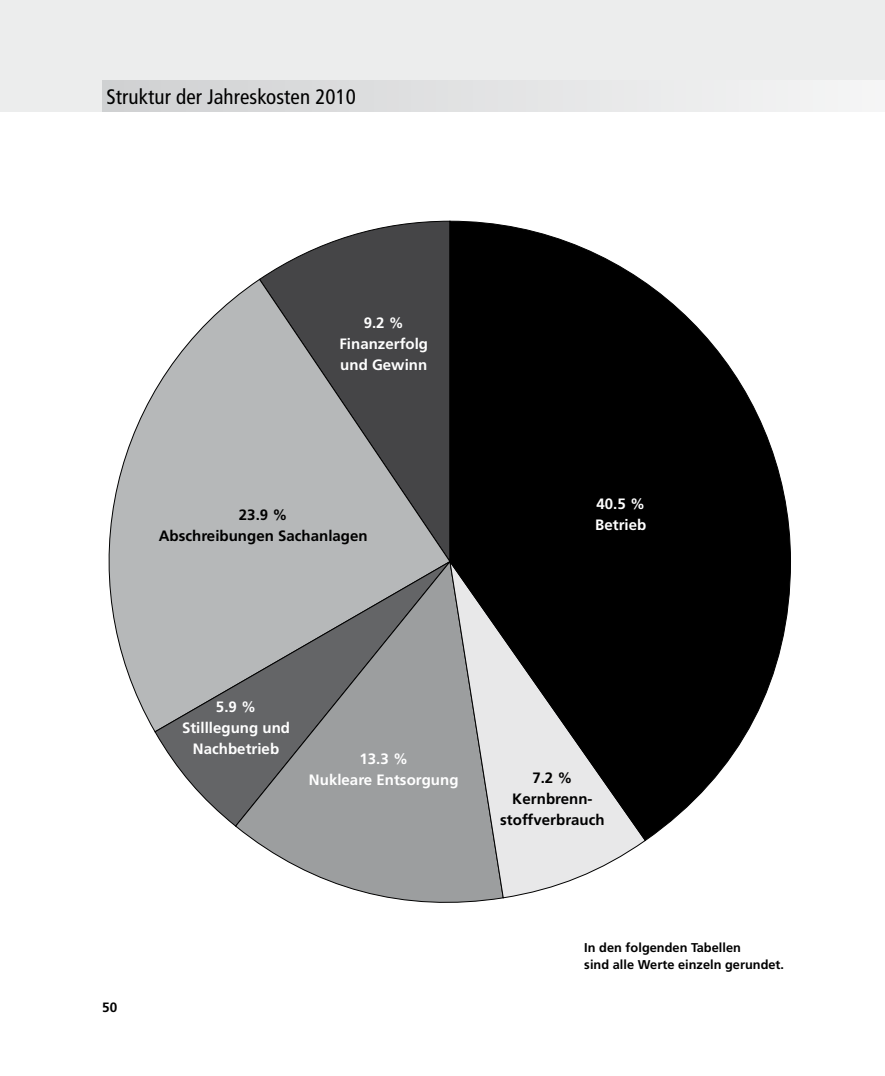
<style>
.page{position:relative;width:885px;height:1076px;background:#fff}
.page>*{position:absolute;margin:0;border:0;box-sizing:border-box;transform-origin:0 0}
.t1{font:condensed 21px "Frutiger";letter-spacing:.005em;color:#000}
.t2{font:700 15px/21px "Frutiger";color:#fff;text-align:center}
.t3{font:700 15px/21px "Frutiger";color:#000;text-align:center}
.t4{font:700 13.5px "Frutiger";color:#000}
.t5{font:700 12.75px/17.2px "Frutiger";color:#000}
</style>
<div class="page">
<div style="left:0;top:0;width:884px;height:111px;background:#eceded"></div>
<div style="left:102px;top:81px;width:782px;height:30px;background:linear-gradient(to right,#d0d1d2,#f5f6f6)"></div>
<svg style="left:261px;top:220px;width:188px;height:58px"></svg>
<svg style="left:108px;top:278px;width:341px;height:453px;background:#a2a3a4"></svg>
<svg style="left:154px;top:560px;width:81px;height:266px"></svg>
<svg style="left:235px;top:560px;width:269px;height:343px;background:#9a9c9d"></svg>
<svg style="left:449px;top:841px;width:197px;height:57px"></svg>
<svg style="left:449px;top:220px;width:342px;height:621px"></svg>
<h1 class="t1" style="left:106px;top:84px;width:251px">Struktur der Jahreskosten 2010</h1>
<p class="t2" style="left:339px;top:312px;width:90px">9.2 %<br>Finanzerfolg und Gewinn</p>
<p class="t3" style="left:159px;top:504px;width:210px">23.9 %<br>Abschreibungen Sachanlagen</p>
<p class="t2" style="left:595px;top:493px;width:53px;text-align:left">40.5 %<br>Betrieb</p>
<p class="t4" style="left:102px;top:999px;width:17px">50</p>
<p class="t2" style="left:182px;top:696px;width:109px">5.9 %<br>Stilllegung und<br>Nachbetrieb</p>
<p class="t2" style="left:309px;top:748px;width:151px">13.3 %<br>Nukleare Entsorgung</p>
<p class="t3" style="left:500px;top:767px;width:106px">7.2 %<br>Kernbrenn&shy;stoffverbrauch</p>
<p class="t5" style="left:584px;top:938px;width:201px">In den folgenden Tabellen<br>sind alle Werte einzeln gerundet.</p>
</div>
